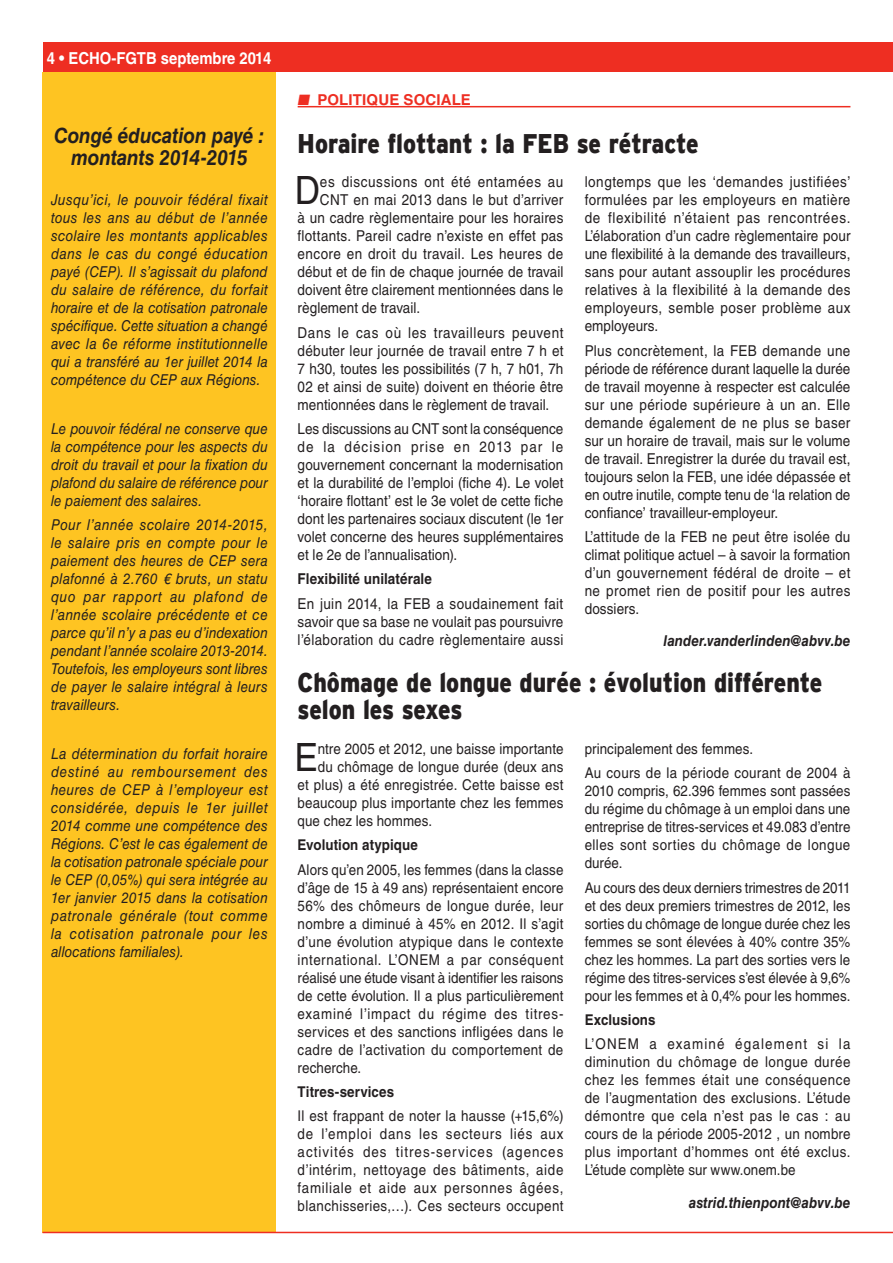
<style>
.page{position:relative;width:893px;height:1263px;background:#fff}
.page>*{position:absolute;margin:0;border:0;box-sizing:border-box;transform-origin:0 0}
.BODY_ECHO_10_12{font:39px "Helvetica LT Std";color:#231f20;scale:.9 1}
.TITEL_18_20{font:900 27px/27px "Interstate";color:#231f20;scale:.85 1}
.KADERTEKST_10_12{font:italic 700 21px/22.5px "Helvetica LT Std";letter-spacing:-.005em;color:#231f20;text-align:center;scale:.9 1}
.t1{font:700 16.5px "Helvetica LT Std";color:#fff;scale:.9 1}
.BODY_ECHO_10_12-2{font:15px/18px "Helvetica LT Std";letter-spacing:.01em;color:#231f20;text-align:justify;scale:.9 1}
.KADERTEKST_10_12-2{font:italic 15px/18px "Helvetica LT Std";letter-spacing:.005em;color:#231f20;text-align:justify;scale:.9 1}
.BODY_ECHO_10_12-3{font:italic 700 15px "Helvetica LT Std";letter-spacing:.005em;color:#231f20;scale:.9 1}
.BODY_ECHO_10_12-4{font:15px "Helvetica LT Std";letter-spacing:.03em;color:#231f20;scale:.9 1}
.BODY_ECHO_10_12-5{font:15px "Helvetica LT Std";letter-spacing:.045em;color:#231f20;scale:.9 1}
.BODY_ECHO_10_12-6{font:700 15px "Helvetica LT Std";letter-spacing:.005em;color:#231f20;scale:.9 1}
.t2{font:700 15px "Helvetica LT Std";letter-spacing:.01em;color:#ee2e22}
.BODY_ECHO_10_12-7{font:14.85px/18px "Helvetica LT Std";letter-spacing:.015em;color:#231f20;text-align:justify;scale:.9 1}
.BODY_ECHO_10_12-8{font:700 14.85px "Helvetica LT Std";letter-spacing:.005em;color:#231f20;scale:.9 1}
</style>
<div class="page">
<div style="left:43px;top:43px;width:850px;height:29px;background:#ee2e22"></div>
<div style="left:43px;top:72px;width:233px;height:1161px;background:#fec422"></div>
<hr style="left:43px;top:1232px;width:850px;height:1px;background:#ee2e22">
<hr style="left:298px;top:106px;width:552px;height:1px;background:#ee2e22">
<p class="t1" style="left:47px;top:48px;width:251px">4 • ECHO-FGTB septembre 2014</p>
<p class="KADERTEKST_10_12" style="left:54px;top:124px;width:236px">Congé éducation payé : montants 2014-2015</p>
<p class="KADERTEKST_10_12-2" style="left:51px;top:191px;width:242px">Jusqu’ici, le pouvoir fédéral fixait tous les ans au début de l’année scolaire les montants applicables dans le cas du congé éducation payé (CEP). Il s’agissait du plafond du salaire de référence, du forfait horaire et de la cotisation patronale spécifique. Cette situation a changé avec la 6e réforme institutionnelle qui a transféré au 1er juillet 2014 la compétence du CEP aux Régions.</p>
<p class="KADERTEKST_10_12-2" style="left:51px;top:419px;width:242px">Le pouvoir fédéral ne conserve que la compétence pour les aspects du droit du travail et pour la fixation du plafond du salaire de référence pour le paiement des salaires.</p>
<p class="KADERTEKST_10_12-2" style="left:51px;top:516px;width:242px">Pour l’année scolaire 2014-2015, le salaire pris en compte pour le paiement des heures de CEP sera plafonné à 2.760 € bruts, un statu quo par rapport au plafond de l’année scolaire précédente et ce parce qu’il n’y a pas eu d’indexation pendant l’année scolaire 2013-2014.<br>Toutefois, les employeurs sont libres de payer le salaire intégral à leurs travailleurs.</p>
<p class="KADERTEKST_10_12-2" style="left:51px;top:744px;width:242px">La détermination du forfait horaire destiné au remboursement des heures de CEP à l’employeur est considérée, depuis le 1er juillet 2014 comme une compétence des Régions. C’est le cas également de la cotisation patronale spéciale pour le CEP (0,05%) qui sera intégrée au 1er janvier 2015 dans la cotisation patronale générale (tout comme la cotisation patronale pour les allocations familiales).</p>
<p class="t2" style="left:298px;top:90px;width:175px">■ POLITIQUE SOCIALE</p>
<p class="TITEL_18_20" style="left:298px;top:129px;width:473px">Horaire flottant : la FEB se rétracte</p>
<p class="BODY_ECHO_10_12-5" style="left:320px;top:173px;width:272px">es discussions ont été entamées au</p>
<p class="BODY_ECHO_10_12-2" style="left:320px;top:191px;width:272px">CNT en mai 2013 dans le but d’arriver</p>
<p class="BODY_ECHO_10_12-2" style="left:298px;top:209px;width:297px">à un cadre règlementaire pour les horaires</p>
<p class="BODY_ECHO_10_12-2" style="left:298px;top:227px;width:297px">flottants. Pareil cadre n’existe en effet pas</p>
<p class="BODY_ECHO_10_12-4" style="left:298px;top:245px;width:297px">encore en droit du travail. Les heures de</p>
<p class="BODY_ECHO_10_12-2" style="left:298px;top:263px;width:297px">début et de fin de chaque journée de travail</p>
<p class="BODY_ECHO_10_12-2" style="left:298px;top:281px;width:297px">doivent être clairement mentionnées dans le</p>
<p class="BODY_ECHO_10_12-2" style="left:298px;top:299px;width:138px">règlement de travail.</p>
<p class="BODY_ECHO_10_12-2" style="left:298px;top:323px;width:297px">Dans le cas où les travailleurs peuvent débuter leur journée de travail entre 7 h et 7 h30, toutes les possibilités (7 h, 7 h01, 7h 02 et ainsi de suite) doivent en théorie être mentionnées dans le règlement de travail.</p>
<p class="BODY_ECHO_10_12-2" style="left:298px;top:420px;width:297px">Les discussions au CNT sont la conséquence de la décision prise en 2013 par le gouvernement concernant la modernisation et la durabilité de l’emploi (fiche 4). Le volet ‘horaire flottant’ est le 3e volet de cette fiche dont les partenaires sociaux discutent (le 1er volet concerne des heures supplémentaires et le 2e de l’annualisation).</p>
<p class="BODY_ECHO_10_12-6" style="left:298px;top:570px;width:151px">Flexibilité unilatérale</p>
<p class="BODY_ECHO_10_12-2" style="left:298px;top:594px;width:297px">En juin 2014, la FEB a soudainement fait savoir que sa base ne voulait pas poursuivre l’élaboration du cadre règlementaire aussi</p>
<p class="BODY_ECHO_10_12-2" style="left:585px;top:173px;width:297px">longtemps que les ‘demandes justifiées’ formulées par les employeurs en matière de flexibilité n’étaient pas rencontrées.<br>L’élaboration d’un cadre règlementaire pour une flexibilité à la demande des travailleurs, sans pour autant assouplir les procédures relatives à la flexibilité à la demande des employeurs, semble poser problème aux employeurs.</p>
<p class="BODY_ECHO_10_12-2" style="left:585px;top:341px;width:297px">Plus concrètement, la FEB demande une période de référence durant laquelle la durée de travail moyenne à respecter est calculée sur une période supérieure à un an. Elle demande également de ne plus se baser sur un horaire de travail, mais sur le volume de travail. Enregistrer la durée du travail est, toujours selon la FEB, une idée dépassée et en outre inutile, compte tenu de ‘la relation de confiance’ travailleur-employeur.</p>
<p class="BODY_ECHO_10_12-2" style="left:585px;top:528px;width:297px">L’attitude de la FEB ne peut être isolée du climat politique actuel – à savoir la formation d’un gouvernement fédéral de droite – et ne promet rien de positif pour les autres dossiers.</p>
<p class="BODY_ECHO_10_12-3" style="left:663px;top:632px;width:209px">lander.vanderlinden@abvv.be</p>
<p class="TITEL_18_20" style="left:298px;top:668px;width:619px">Chômage de longue durée : évolution différente selon les sexes</p>
<p class="BODY_ECHO_10_12-7" style="left:318px;top:739px;width:274px">ntre 2005 et 2012, une baisse importante</p>
<p class="BODY_ECHO_10_12-7" style="left:318px;top:757px;width:274px">du chômage de longue durée (deux ans</p>
<p class="BODY_ECHO_10_12-7" style="left:298px;top:775px;width:297px">et plus) a été enregistrée. Cette baisse est</p>
<p class="BODY_ECHO_10_12-7" style="left:298px;top:793px;width:297px">beaucoup plus importante chez les femmes</p>
<p class="BODY_ECHO_10_12-7" style="left:298px;top:811px;width:151px">que chez les hommes.</p>
<p class="BODY_ECHO_10_12-8" style="left:298px;top:836px;width:135px">Evolution atypique</p>
<p class="BODY_ECHO_10_12-7" style="left:298px;top:860px;width:297px">Alors qu’en 2005, les femmes (dans la classe d’âge de 15 à 49 ans) représentaient encore 56% des chômeurs de longue durée, leur nombre a diminué à 45% en 2012. Il s’agit d’une évolution atypique dans le contexte international. L’ONEM a par conséquent réalisé une étude visant à identifier les raisons de cette évolution. Il a plus particulièrement examiné l’impact du régime des titres&shy;services et des sanctions infligées dans le cadre de l’activation du comportement de recherche.</p>
<p class="BODY_ECHO_10_12-8" style="left:298px;top:1083px;width:109px">Titres-services</p>
<p class="BODY_ECHO_10_12-7" style="left:298px;top:1107px;width:297px">Il est frappant de noter la hausse (+15,6%) de l’emploi dans les secteurs liés aux activités des titres-services (agences d’intérim, nettoyage des bâtiments, aide familiale et aide aux personnes âgées, blanchisseries,…). Ces secteurs occupent</p>
<p class="BODY_ECHO_10_12" style="left:295px;top:168px;width:30px">D</p>
<p class="BODY_ECHO_10_12-7" style="left:585px;top:739px;width:189px">principalement des femmes.</p>
<p class="BODY_ECHO_10_12-7" style="left:585px;top:764px;width:297px">Au cours de la période courant de 2004 à 2010 compris, 62.396 femmes sont passées du régime du chômage à un emploi dans une entreprise de titres-services et 49.083 d’entre elles sont sorties du chômage de longue durée.</p>
<p class="BODY_ECHO_10_12-7" style="left:585px;top:878px;width:297px">Au cours des deux derniers trimestres de 2011 et des deux premiers trimestres de 2012, les sorties du chômage de longue durée chez les femmes se sont élevées à 40% contre 35% chez les hommes. La part des sorties vers le régime des titres-services s’est élevée à 9,6% pour les femmes et à 0,4% pour les hommes.</p>
<p class="BODY_ECHO_10_12-8" style="left:585px;top:1011px;width:80px">Exclusions</p>
<p class="BODY_ECHO_10_12-7" style="left:585px;top:1035px;width:297px">L’ONEM a examiné également si la diminution du chômage de longue durée chez les femmes était une conséquence de l’augmentation des exclusions. L’étude démontre que cela n’est pas le cas : au cours de la période 2005-2012 , un nombre plus important d’hommes ont été exclus.<br>L’étude complète sur www.onem.be</p>
<p class="BODY_ECHO_10_12-3" style="left:689px;top:1193px;width:181px">astrid.thienpont@abvv.be</p>
<p class="BODY_ECHO_10_12" style="left:294px;top:735px;width:28px">E</p>
</div>
